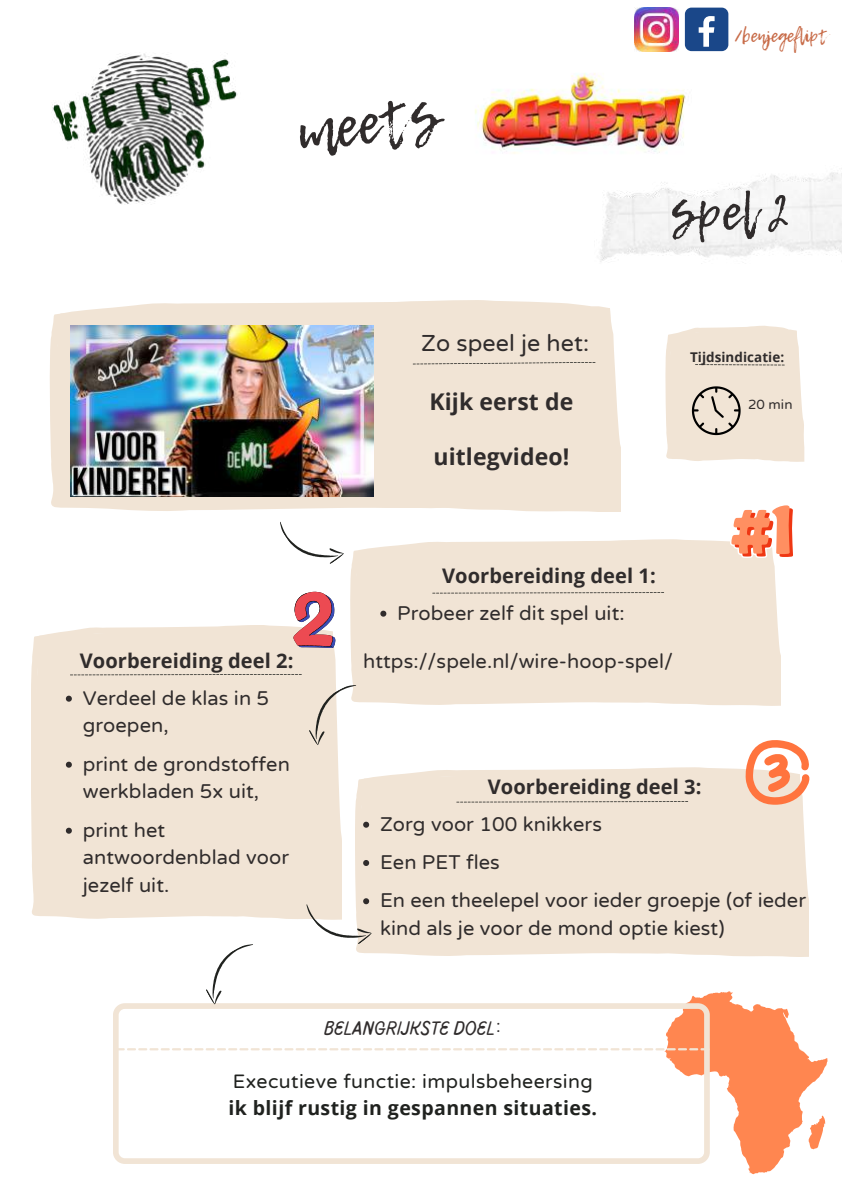
<style>
.page{position:relative;width:842px;height:1191px;background:#fff}
.page>*{position:absolute;margin:0;border:0;box-sizing:border-box;transform-origin:0 0}
.t1{font:57px "Lemon Tuesday";color:#302c2c}
.t2{font:50.6px "Lemon Tuesday";color:#302c2c}
.t3{font:23.3px "Varela Round";letter-spacing:.005em;color:#302c2c}
.t4{font:700 23px "Open Sans";letter-spacing:.005em;color:#302c2c}
.t5{font:20.1px/27.7px "Varela Round";letter-spacing:.005em;color:#302c2c}
.t6{font:700 20.1px "Open Sans";letter-spacing:.005em;color:#302c2c}
.t7{font:100 19.8px "Pluma";letter-spacing:.005em;color:#302c2c}
.t8{font:19.5px "Varela Round";letter-spacing:.02em;color:#20221f}
.t9{font:700 19.5px "Open Sans";letter-spacing:.02em;color:#20221f}
.t10{font:17.9px "Lemon Tuesday";color:#c86c49}
.t11{font:700 13.4px "Open Sans";letter-spacing:.005em;color:#302c2c}
.t12{font:13.4px "Varela Round";color:#302c2c}
</style>
<div class="page">
<svg style="left:50px;top:300px;width:571px;height:211px;background:#f0e4d6"></svg>
<div style="left:350px;top:539px;width:430px;height:167px;background:#f1e4d5"></div>
<svg style="left:277px;top:502px;width:68px;height:62px"></svg>
<svg style="left:413px;top:362px;width:182px;height:2px"></svg>
<img style="left:475px;top:25px;width:247px;height:129px">
<img style="left:52px;top:53px;width:186px;height:151px">
<img style="left:600px;top:168px;width:242px;height:94px">
<img style="left:635px;top:8px;width:43px;height:43px">
<div style="left:685px;top:8px;width:43px;height:43px;background:#1a4789;border-radius:7px"></div>
<svg style="left:699px;top:16px;width:16px;height:31px"></svg>
<svg style="left:665px;top:326px;width:140px;height:136px;background:#ebdfd2"></svg>
<svg style="left:380px;top:610px;width:6px;height:6px"></svg>
<svg style="left:432px;top:592px;width:232px;height:1px"></svg>
<img style="left:70px;top:326px;width:303px;height:170px">
<svg style="left:730px;top:505px;width:63px;height:53px"></svg>
<div style="left:31px;top:625px;width:311px;height:294px;background:#f1e4d5"></div>
<svg style="left:66px;top:761px;width:6px;height:6px"></svg>
<svg style="left:66px;top:827px;width:6px;height:6px"></svg>
<svg style="left:66px;top:660px;width:307px;height:85px;background:#efe3d6"></svg>
<div style="left:355px;top:767px;width:452px;height:116px;background:#f1e4d5"></div>
<svg style="left:363px;top:821px;width:6px;height:6px"></svg>
<svg style="left:363px;top:859px;width:6px;height:6px"></svg>
<svg style="left:116px;top:883px;width:712px;height:291px"></svg>
<svg style="left:456px;top:801px;width:232px;height:1px"></svg>
<svg style="left:745px;top:740px;width:65px;height:64px"></svg>
<svg style="left:293px;top:591px;width:42px;height:57px"></svg>
<h1 class="t1" style="left:292px;top:90px;width:145px;rotate:-7deg">meets</h1>
<p class="t3" style="left:421px;top:329px;width:170px">Zo speel je het:</p>
<p class="t4" style="left:429px;top:385px;width:145px">Kijk eerst de</p>
<p class="t4" style="left:433px;top:441px;width:137px">uitlegvideo!</p>
<p class="t10" style="left:735px;top:22px;width:94px">/benjegeflipt</p>
<h2 class="t2" style="left:670px;top:174px;width:120px">spel 2</h2>
<p class="t11" style="left:690px;top:347px;width:96px">Tijdsindicatie:</p>
<p class="t12" style="left:748px;top:396px;width:46px">20 min</p>
<p class="t6" style="left:442px;top:561px;width:215px">Voorbereiding deel 1:</p>
<p class="t5" style="left:397px;top:599px;width:229px">Probeer zelf dit spel uit:</p>
<p class="t6" style="left:80px;top:646px;width:215px">Voorbereiding deel 2:</p>
<p class="t5" style="left:83px;top:684px;width:188px">Verdeel de klas in 5 groepen,</p>
<p class="t5" style="left:83px;top:750px;width:209px">print de grondstoffen werkbladen 5x uit,</p>
<p class="t5" style="left:83px;top:816px;width:208px">print het antwoordenblad voor jezelf uit.</p>
<p class="t5" style="left:363px;top:648px;width:311px">https://spele.nl/wire-hoop-spel/</p>
<p class="t6" style="left:488px;top:772px;width:215px">Voorbereiding deel 3:</p>
<p class="t5" style="left:380px;top:805px;width:428px;line-height:38.2px">Zorg voor 100 knikkers<br>Een PET fles<br>En een theelepel voor ieder groepje (of ieder</p>
<p class="t5" style="left:380px;top:914px;width:346px">kind als je voor de mond optie kiest)</p>
<p class="t7" style="left:324px;top:1018px;width:178px">BELANGRIJKSTE DOEL:</p>
<p class="t8" style="left:233px;top:1069px;width:361px">Executieve functie: impulsbeheersing</p>
<p class="t9" style="left:229px;top:1094px;width:370px">ik blijf rustig in gespannen situaties.</p>
</div>
